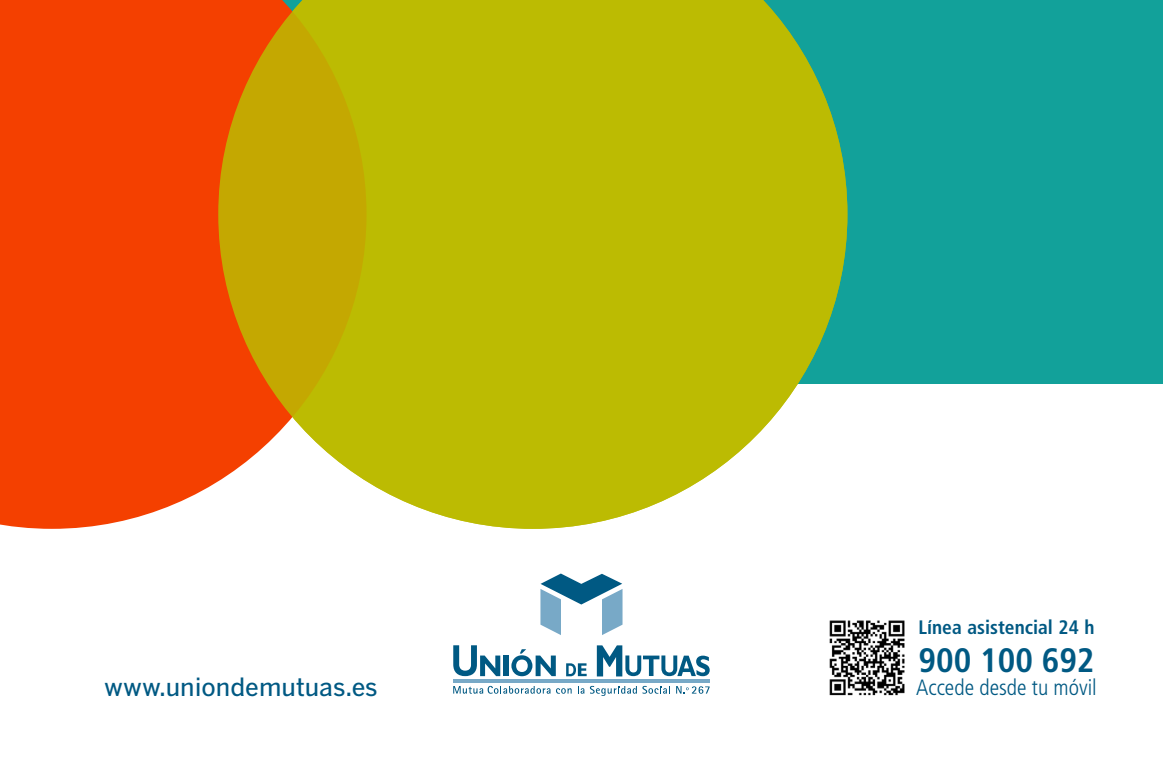
<style>
.page{position:relative;width:1163px;height:773px;background:#fff}
.page>*{position:absolute;margin:0;border:0;box-sizing:border-box;transform-origin:0 0}
.t1{font:700 condensed 33.75px "Frutiger LT Std";color:#005983}
.t2{font:500 25px "Benton Gothic";color:#005983}
.t3{font:300 condensed 22.25px "Frutiger LT Std";color:#005983}
.t4{font:700 condensed 19.5px "Frutiger LT Std";color:#005983}
</style>
<div class="page">
<div style="left:0;top:0;width:1162px;height:383px;background:#12a19a"></div>
<div style="left:0;top:0;width:218px;height:528px;background:#f44000"></div>
<svg style="left:218px;top:0;width:629px;height:528px;background:#c1b91d"></svg>
<svg style="left:540px;top:573px;width:82px;height:62px"></svg>
<svg style="left:566px;top:663px;width:20px;height:13px"></svg>
<svg style="left:596px;top:645px;width:113px;height:31px"></svg>
<div style="left:503px;top:655px;width:6px;height:21px;background:#005983"></div>
<svg style="left:453px;top:645px;width:47px;height:31px"></svg>
<svg style="left:511px;top:649px;width:44px;height:27px"></svg>
<hr style="left:453px;top:679px;width:256px;height:3px;background:#78a9c7">
<svg style="left:556px;top:688px;width:15px;height:5px"></svg>
<svg style="left:578px;top:685px;width:58px;height:10px"></svg>
<svg style="left:642px;top:685px;width:28px;height:8px"></svg>
<svg style="left:676px;top:686px;width:33px;height:7px"></svg>
<svg style="left:453px;top:685px;width:97px;height:8px"></svg>
<img style="left:829px;top:620px;width:76px;height:76px">
<p class="t4" style="left:918px;top:615px;width:177px">Línea asistencial 24 h</p>
<p class="t1" style="left:918px;top:640px;width:177px">900 100 692</p>
<p class="t2" style="left:104px;top:671px;width:275px">www.uniondemutuas.es</p>
<p class="t3" style="left:916px;top:674px;width:182px">Accede desde tu móvil</p>
</div>
